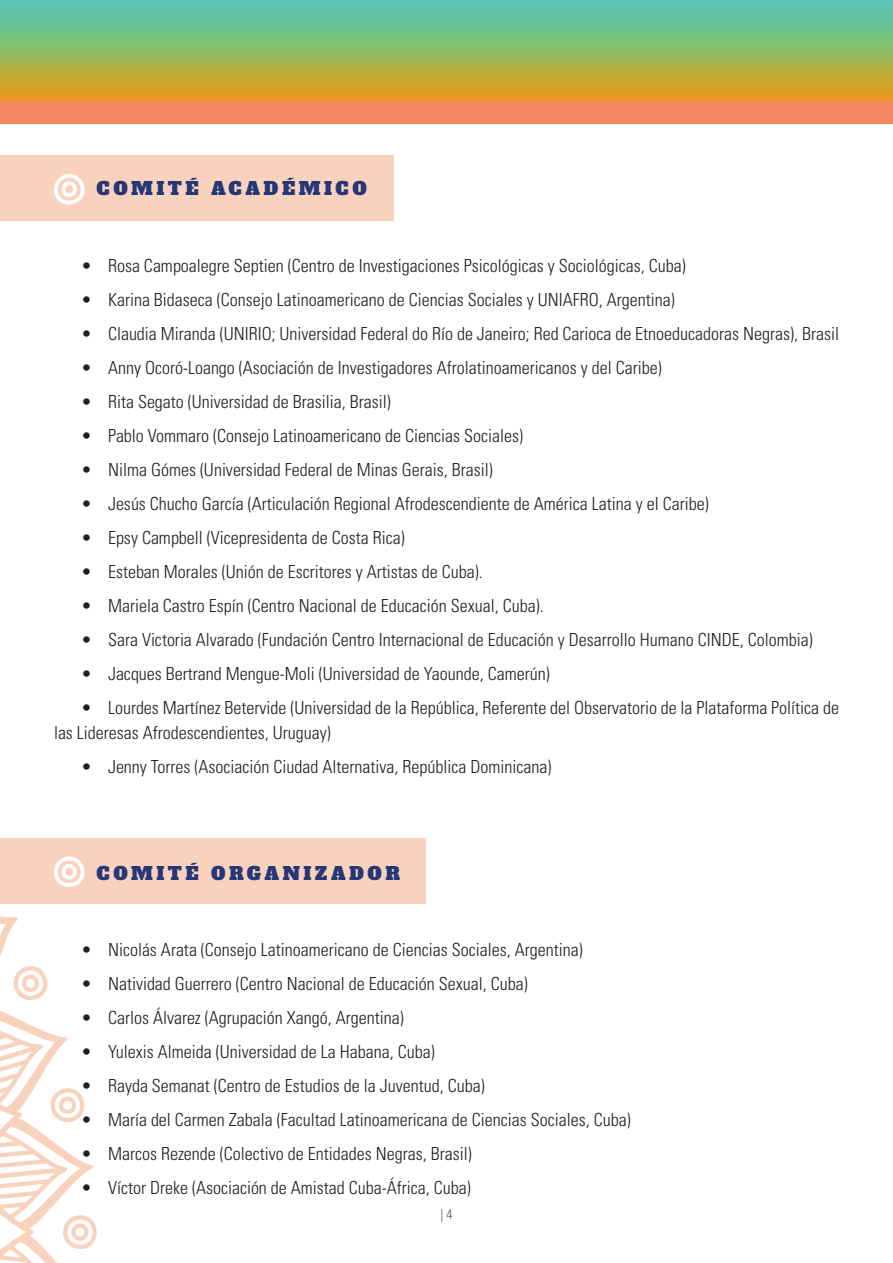
<style>
.page{position:relative;width:893px;height:1263px;background:#fff}
.page>*{position:absolute;margin:0;border:0;box-sizing:border-box;transform-origin:0 0}
.t1{font:300 condensed 18px/25.5px "Univers LT Std";color:#231f20}
.t2{font:18px "Alfa Slab One";letter-spacing:.2em;color:#263778}
.t3{font:300 condensed 13.5px "Univers LT Std";color:#57585a}
</style>
<div class="page">
<svg style="left:0;top:0;width:893px;height:101px;background:#95b566"></svg>
<div style="left:0;top:101px;width:893px;height:22px;background:#f58664"></div>
<hr style="left:892px;top:354px;width:1px;height:66px;background:#f9d2bd">
<div style="left:0;top:155px;width:393px;height:66px;background:#f9d2bd"></div>
<div style="left:0;top:838px;width:425px;height:66px;background:#f9d2bd"></div>
<svg style="left:54px;top:174px;width:31px;height:31px"></svg>
<svg style="left:54px;top:856px;width:31px;height:31px"></svg>
<svg style="left:0;top:916px;width:18px;height:40px"></svg>
<svg style="left:0;top:1011px;width:97px;height:252px"></svg>
<svg style="left:13px;top:966px;width:35px;height:34px"></svg>
<p class="t2" style="left:97px;top:176px;width:272px">COMITÉ ACADÉMICO</p>
<p class="t1" style="left:81px;top:253px;width:606px">• Rosa Campoalegre Septien (Centro de Investigaciones Psicológicas y Sociológicas, Cuba)</p>
<p class="t1" style="left:81px;top:287px;width:595px">• Karina Bidaseca (Consejo Latinoamericano de Ciencias Sociales y UNIAFRO, Argentina)</p>
<p class="t1" style="left:81px;top:321px;width:759px">• Claudia Miranda (UNIRIO; Universidad Federal do Río de Janeiro; Red Carioca de Etnoeducadoras Negras), Brasil</p>
<p class="t1" style="left:81px;top:355px;width:582px">• Anny Ocoró-Loango (Asociación de Investigadores Afrolatinoamericanos y del Caribe)</p>
<p class="t1" style="left:81px;top:389px;width:311px">• Rita Segato (Universidad de Brasilia, Brasil)</p>
<p class="t1" style="left:81px;top:423px;width:444px">• Pablo Vommaro (Consejo Latinoamericano de Ciencias Sociales)</p>
<p class="t1" style="left:81px;top:457px;width:413px">• Nilma Gómes (Universidad Federal de Minas Gerais, Brasil)</p>
<p class="t1" style="left:81px;top:491px;width:629px">• Jesús Chucho García (Articulación Regional Afrodescendiente de América Latina y el Caribe)</p>
<p class="t1" style="left:81px;top:525px;width:325px">• Epsy Campbell (Vicepresidenta de Costa Rica)</p>
<p class="t1" style="left:81px;top:559px;width:403px">• Esteban Morales (Unión de Escritores y Artistas de Cuba).</p>
<p class="t1" style="left:81px;top:593px;width:464px">• Mariela Castro Espín (Centro Nacional de Educación Sexual, Cuba).</p>
<p class="t1" style="left:81px;top:627px;width:733px">• Sara Victoria Alvarado (Fundación Centro Internacional de Educación y Desarrollo Humano CINDE, Colombia)</p>
<p class="t1" style="left:81px;top:661px;width:470px">• Jacques Bertrand Mengue-Moli (Universidad de Yaounde, Camerún)</p>
<p class="t1" style="left:54px;top:695px;width:786px;text-indent:27px">• Lourdes Martínez Betervide (Universidad de la República, Referente del Observatorio de la Plataforma Política de las Lideresas Afrodescendientes, Uruguay)</p>
<p class="t1" style="left:81px;top:754px;width:472px">• Jenny Torres (Asociación Ciudad Alternativa, República Dominicana)</p>
<p class="t2" style="left:97px;top:861px;width:305px">COMITÉ ORGANIZADOR</p>
<p class="t1" style="left:81px;top:937px;width:503px">• Nicolás Arata (Consejo Latinoamericano de Ciencias Sociales, Argentina)</p>
<p class="t1" style="left:81px;top:971px;width:448px">• Natividad Guerrero (Centro Nacional de Educación Sexual, Cuba)</p>
<p class="t1" style="left:81px;top:1005px;width:324px">• Carlos Álvarez (Agrupación Xangó, Argentina)</p>
<p class="t1" style="left:81px;top:1039px;width:355px">• Yulexis Almeida (Universidad de La Habana, Cuba)</p>
<p class="t1" style="left:81px;top:1073px;width:405px">• Rayda Semanat (Centro de Estudios de la Juventud, Cuba)</p>
<p class="t1" style="left:81px;top:1107px;width:551px">• María del Carmen Zabala (Facultad Latinoamericana de Ciencias Sociales, Cuba)</p>
<p class="t1" style="left:81px;top:1141px;width:392px">• Marcos Rezende (Colectivo de Entidades Negras, Brasil)</p>
<p class="t1" style="left:81px;top:1175px;width:391px">• Víctor Dreke (Asociación de Amistad Cuba-África, Cuba)</p>
<p class="t3" style="left:440px;top:1206px;width:13px">| 4</p>
</div>
